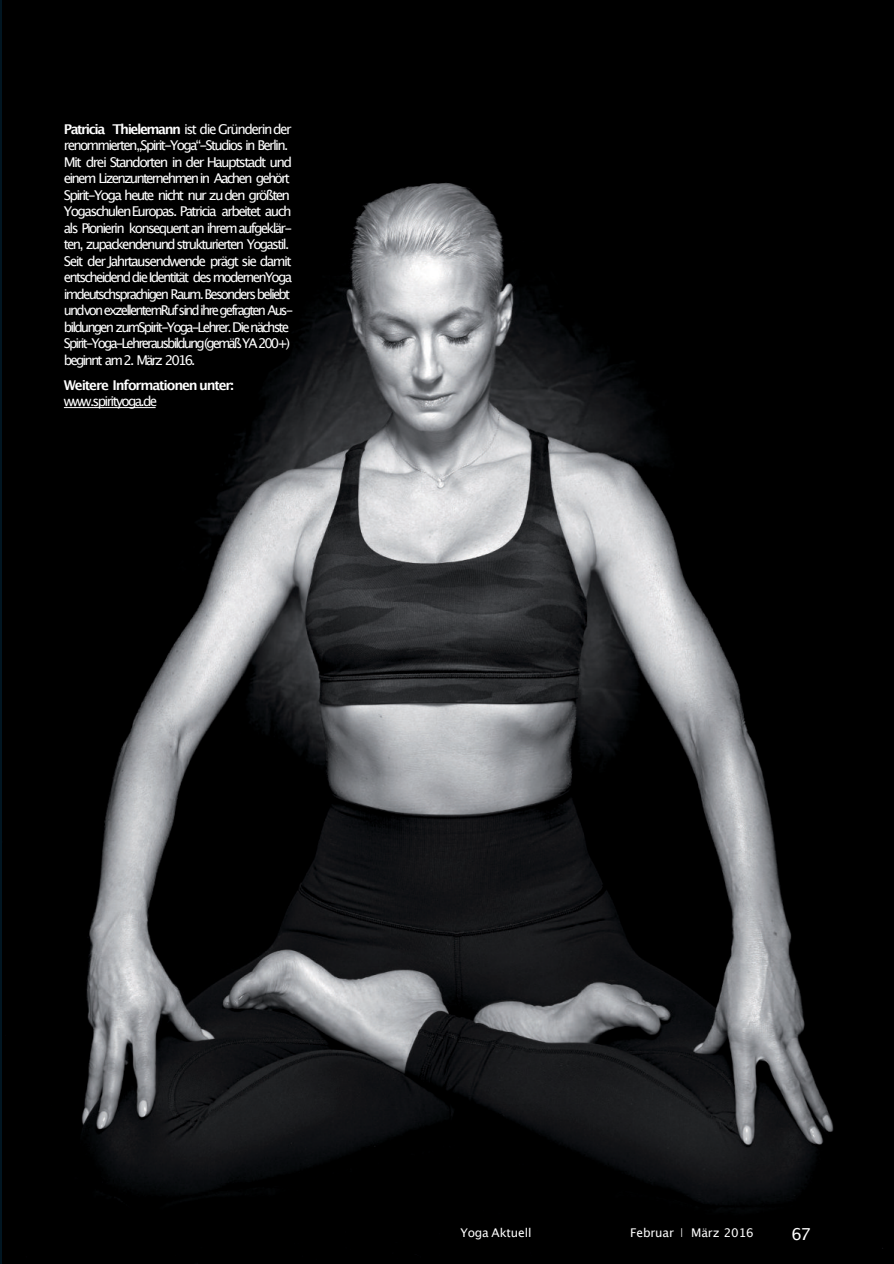
<style>
.page{position:relative;width:894px;height:1264px;background:#fff}
.page>*{position:absolute;margin:0;border:0;box-sizing:border-box;transform-origin:0 0}
.t1{font:16.5px "Lucida Grande";color:#fff}
.t2{font:13.5px/16.5px "Lucida Grande";letter-spacing:-.13em;color:#fff}
.t3{font:700 13.5px "Lucida Grande";letter-spacing:-.085em;color:#fff}
.t4{font:12px "Lucida Grande";letter-spacing:-.01em;color:#fff}
.s1{font-weight:700}
.s2{font-family:"Palatino"}
</style>
<div class="page">
<img style="left:2px;top:0;width:891px;height:1263px">
<hr style="left:0;top:0;width:2px;height:1263px;background:#011622">
<hr style="left:64px;top:407px;width:91px;height:1px;background:#fff">
<p class="t2" style="left:64px;top:121px;width:231px"><span class="s1">Patricia Thielemann</span> ist die Gründerinder renommierten„Spirit-Yoga“-Studios in Berlin.<br>Mit drei Standorten in der Hauptstadt und einem Lizenzunternehmen in Aachen gehört Spirit-Yoga heute nicht nur zu den größten YogaschulenEuropas. Patricia arbeitet auch als Pionierin konsequent an ihrem aufgeklär&shy;ten, zupackendenund strukturierten Yogastil.<br>Seit der Jahrtausendwende prägt sie damit entscheidend die Identität des modernenYoga imdeutschsprachigen Raum. Besonders beliebt undvon exzellentemRuf sind ihre gefragten Aus&shy;bildungen zumSpirit-Yoga-Lehrer. Die nächste Spirit-Yoga-Lehrerausbildung(gemäß YA 200+) beginnt am 2. März 2016.</p>
<p class="t3" style="left:64px;top:379px;width:171px">Weitere Informationen unter:</p>
<p class="t2" style="left:64px;top:394px;width:95px">www.spirityoga.de</p>
<p class="t4" style="left:460px;top:1227px;width:73px">Yoga Aktuell</p>
<p class="t4" style="left:630px;top:1227px;width:125px">Februar <span class="s2">|</span> März 2016</p>
<p class="t1" style="left:791px;top:1226px;width:21px">67</p>
</div>
